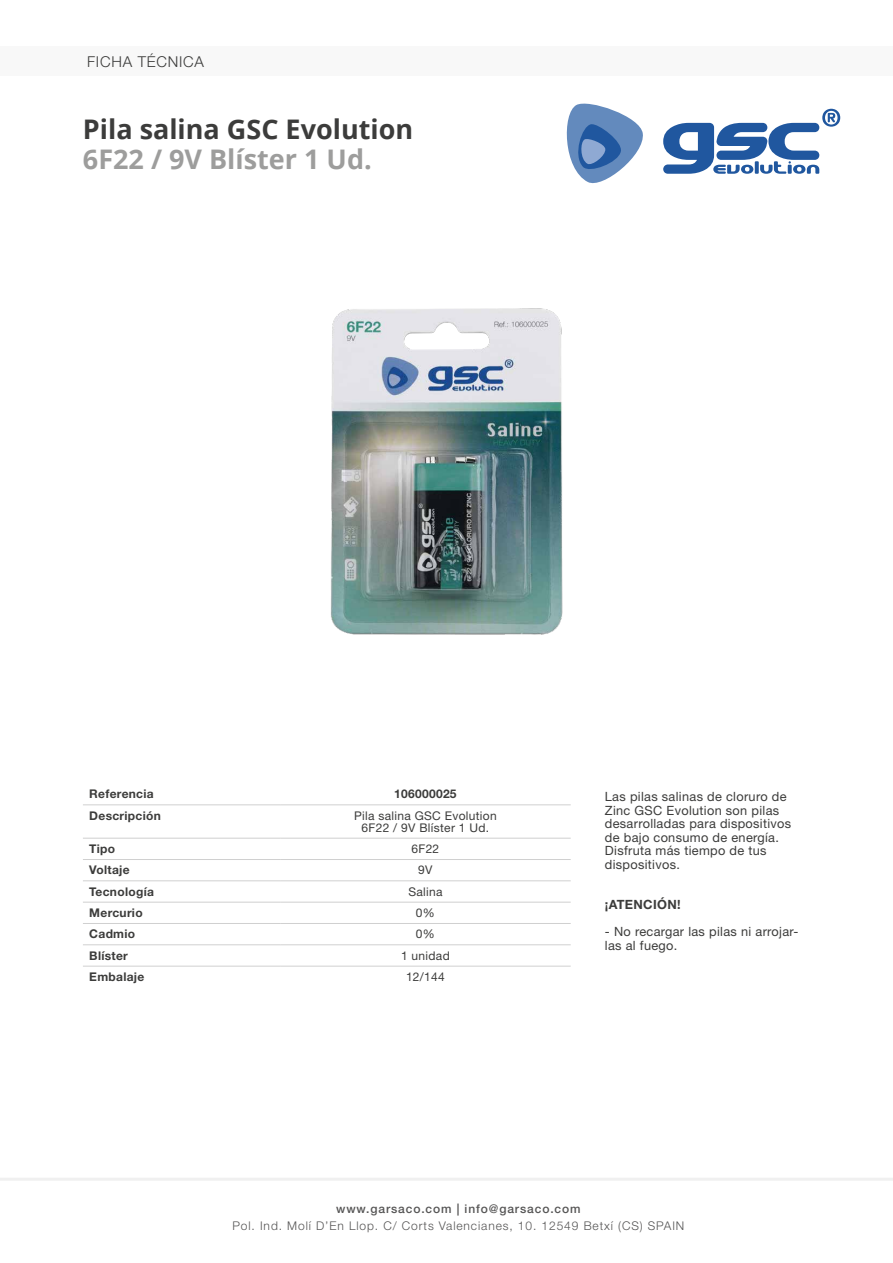
<style>
.page{position:relative;width:893px;height:1263px;background:#fff}
.page>*{position:absolute;margin:0;border:0;box-sizing:border-box;transform-origin:0 0}
.t1{font:700 27px "Open Sans";color:#3c3c3b}
.t2{font:700 27px "Open Sans";color:#9d9d9c}
.t3{font:300 15px "Helvetica Neue LT Std";letter-spacing:.05em;color:#3c3c3b}
.t4{font:12.75px/13.5px "Helvetica Neue LT Std";letter-spacing:.025em;color:#3c3c3b}
.t5{font:700 12.75px "Helvetica Neue LT Std";letter-spacing:.025em;color:#3c3c3b}
.t6{font:700 12px "Helvetica Neue LT Std";letter-spacing:.025em;color:#3c3c3b}
.t7{font:12px/12px "Helvetica Neue LT Std";letter-spacing:.025em;color:#3c3c3b;text-align:center}
.t8{font:300 12px "Helvetica Neue LT Std";letter-spacing:.075em;color:#565555}
.t9{font:500 12px "Helvetica Neue LT Std";letter-spacing:.075em;color:#565555}
</style>
<div class="page">
<svg style="left:663px;top:109px;width:177px;height:65px"></svg>
<svg style="left:566px;top:103px;width:77px;height:81px"></svg>
<hr style="left:0;top:1178px;width:893px;height:3px;background:#f0f0f0">
<div style="left:0;top:47px;width:893px;height:29px;background:#f8f8f8"></div>
<hr style="left:83px;top:838px;width:197px;height:1px;background:#d0d0d0">
<hr style="left:280px;top:838px;width:291px;height:1px;background:#d0d0d0">
<hr style="left:83px;top:859px;width:197px;height:1px;background:#d0d0d0">
<hr style="left:280px;top:859px;width:291px;height:1px;background:#d0d0d0">
<hr style="left:83px;top:880px;width:197px;height:1px;background:#d0d0d0">
<hr style="left:280px;top:880px;width:291px;height:1px;background:#d0d0d0">
<hr style="left:83px;top:902px;width:197px;height:1px;background:#d0d0d0">
<hr style="left:280px;top:902px;width:291px;height:1px;background:#d0d0d0">
<hr style="left:83px;top:923px;width:197px;height:1px;background:#d0d0d0">
<hr style="left:280px;top:923px;width:291px;height:1px;background:#d0d0d0">
<hr style="left:83px;top:944px;width:197px;height:1px;background:#d0d0d0">
<hr style="left:280px;top:944px;width:291px;height:1px;background:#d0d0d0">
<hr style="left:83px;top:966px;width:197px;height:1px;background:#d0d0d0">
<hr style="left:280px;top:966px;width:291px;height:1px;background:#d0d0d0">
<hr style="left:83px;top:804px;width:197px;height:1px;background:#d0d0d0">
<hr style="left:280px;top:804px;width:291px;height:1px;background:#d0d0d0">
<img style="left:331px;top:308px;width:232px;height:327px">
<p class="t3" style="left:87px;top:52px;width:118px">FICHA TÉCNICA</p>
<h1 class="t1" style="left:83px;top:110px;width:332px">Pila salina GSC Evolution</h1>
<h1 class="t2" style="left:83px;top:140px;width:290px">6F22 / 9V Blíster 1 Ud.</h1>
<p class="t6" style="left:89px;top:787px;width:66px">Referencia</p>
<p class="t6" style="left:394px;top:787px;width:64px">106000025</p>
<p class="t6" style="left:89px;top:808px;width:73px">Descripción</p>
<p class="t7" style="left:354px;top:809px;width:144px">Pila salina GSC Evolution<br>6F22 / 9V Blíster 1 Ud.</p>
<p class="t6" style="left:89px;top:841px;width:27px">Tipo</p>
<p class="t7" style="left:411px;top:843px;width:29px">6F22</p>
<p class="t6" style="left:89px;top:863px;width:42px">Voltaje</p>
<p class="t7" style="left:418px;top:864px;width:16px">9V</p>
<p class="t6" style="left:89px;top:884px;width:66px">Tecnología</p>
<p class="t7" style="left:408px;top:885px;width:36px">Salina</p>
<p class="t6" style="left:89px;top:905px;width:55px">Mercurio</p>
<p class="t7" style="left:416px;top:907px;width:20px">0%</p>
<p class="t6" style="left:89px;top:927px;width:47px">Cadmio</p>
<p class="t7" style="left:416px;top:928px;width:20px">0%</p>
<p class="t6" style="left:89px;top:948px;width:40px">Blíster</p>
<p class="t7" style="left:401px;top:949px;width:50px">1 unidad</p>
<p class="t6" style="left:89px;top:969px;width:57px">Embalaje</p>
<p class="t7" style="left:406px;top:971px;width:40px">12/144</p>
<p class="t4" style="left:605px;top:790px;width:188px">Las pilas salinas de cloruro de<br>Zinc GSC Evolution son pilas desarrolladas para dispositivos de bajo consumo de energía.<br>Disfruta más tiempo de tus dispositivos.</p>
<p class="t5" style="left:605px;top:897px;width:77px">¡ATENCIÓN!</p>
<p class="t4" style="left:605px;top:925px;width:195px">- No recargar las pilas ni arrojar&shy;las al fuego.</p>
<p class="t9" style="left:336px;top:1202px;width:246px">www.garsaco.com | info@garsaco.com</p>
<p class="t8" style="left:232px;top:1218px;width:453px">Pol. Ind. Molí D’En Llop. C/ Corts Valencianes, 10. 12549 Betxí (CS) SPAIN</p>
</div>
